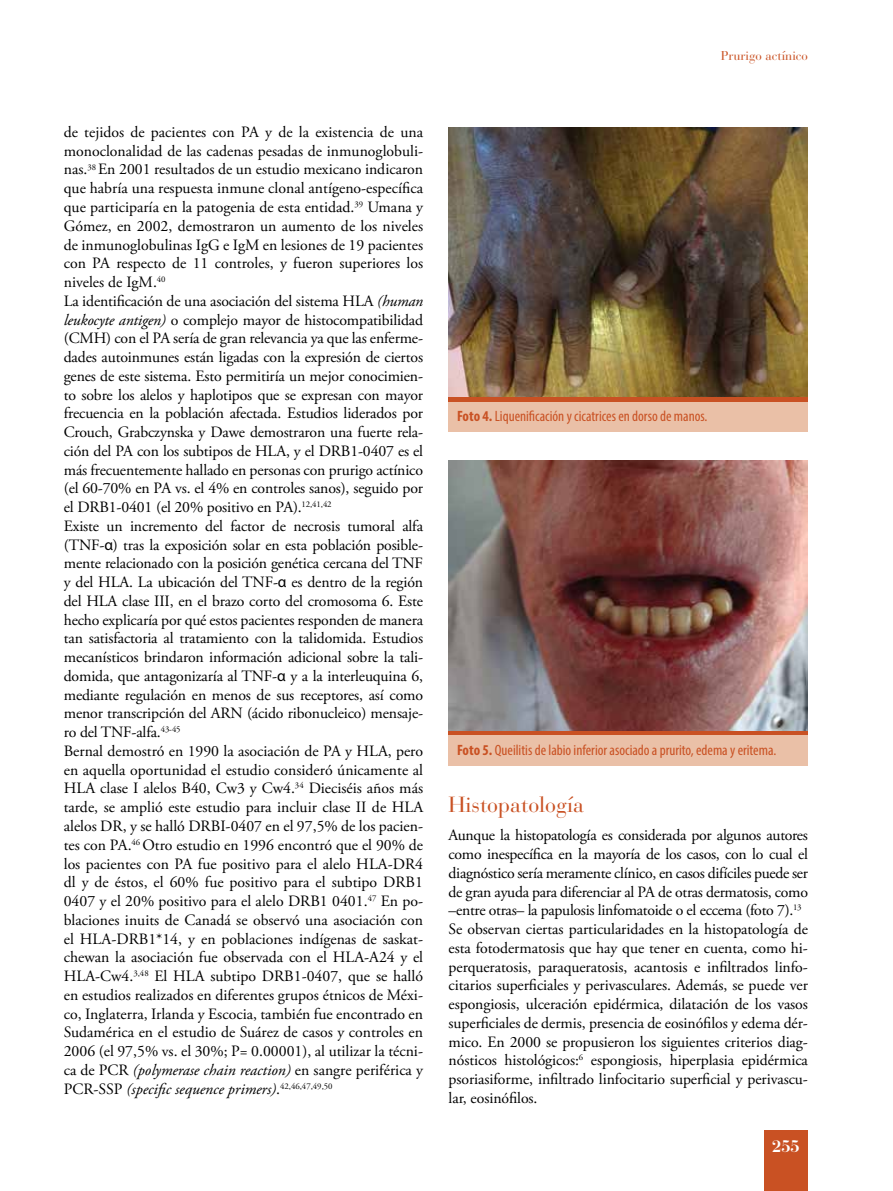
<style>
.page{position:relative;width:893px;height:1191px;background:#fff}
.page>*{position:absolute;margin:0;border:0;box-sizing:border-box;transform-origin:0 0}
.t1{font:21.75px "Bauer Bodoni";color:#c95123}
.t2{font:700 16.5px "Bauer Bodoni";color:#fff}
.t3{font:15.75px/18.8px "Adobe Garamond Pro";letter-spacing:-.005em;color:#000}
.t4{font:condensed 15px "Myriad Pro";color:#c95123}
.t5{font:12.75px "Bauer Bodoni";color:#c95123}
.s1{font-style:italic}
.s2{font-family:"Myriad Pro"}
.s3{font-weight:700}
</style>
<div class="page">
<div style="left:764px;top:1130px;width:44px;height:61px;background:#c95123"></div>
<div style="left:449px;top:734px;width:359px;height:32px;background:#eac0a7"></div>
<svg style="left:449px;top:730px;width:359px;height:4px"></svg>
<img style="left:449px;top:461px;width:359px;height:269px">
<img style="left:449px;top:128px;width:359px;height:269px">
<div style="left:449px;top:399px;width:359px;height:33px;background:#eac0a7"></div>
<hr style="left:449px;top:397px;width:359px;height:4px;background:#c95123">
<p class="t5" style="left:721px;top:48px;width:89px">Prurigo actínico</p>
<p class="t3" style="left:64px;top:123px;width:361px">de tejidos de pacientes con PA y de la existencia de una monoclonalidad de las cadenas pesadas de inmunoglobuli&shy;nas.<sup>38</sup> En 2001 resultados de un estudio mexicano indicaron que habría una respuesta inmune clonal antígeno-específica que participaría en la patogenia de esta entidad.<sup>39</sup> Umana y Gómez, en 2002, demostraron un aumento de los niveles de inmunoglobulinas IgG e IgM en lesiones de 19 pacientes con PA respecto de 11 controles, y fueron superiores los niveles de IgM.<sup>40<br></sup>La identificación de una asociación del sistema HLA <span class="s1">(human leukocyte antigen)</span> o complejo mayor de histocompatibilidad (CMH) con el PA sería de gran relevancia ya que las enferme&shy;dades autoinmunes están ligadas con la expresión de ciertos genes de este sistema. Esto permitiría un mejor conocimien&shy;to sobre los alelos y haplotipos que se expresan con mayor frecuencia en la población afectada. Estudios liderados por Crouch, Grabczynska y Dawe demostraron una fuerte rela&shy;ción del PA con los subtipos de HLA, y el DRB1-0407 es el más frecuentemente hallado en personas con prurigo actínico (el 60-70% en PA vs. el 4% en controles sanos), seguido por el DRB1-0401 (el 20% positivo en PA).<sup>12,41,42<br></sup>Existe un incremento del factor de necrosis tumoral alfa (TNF-<span class="s2">α</span>) tras la exposición solar en esta población posible&shy;mente relacionado con la posición genética cercana del TNF y del HLA. La ubicación del TNF-<span class="s2">α</span> es dentro de la región del HLA clase III, en el brazo corto del cromosoma 6. Este hecho explicaría por qué estos pacientes responden de manera tan satisfactoria al tratamiento con la talidomida. Estudios mecanísticos brindaron información adicional sobre la tali&shy;domida, que antagonizaría al TNF-<span class="s2">α</span> y a la interleuquina 6, mediante regulación en menos de sus receptores, así como menor transcripción del ARN (ácido ribonucleico) mensaje&shy;ro del TNF-alfa.<sup>43-45<br></sup>Bernal demostró en 1990 la asociación de PA y HLA, pero en aquella oportunidad el estudio consideró únicamente al HLA clase I alelos B40, Cw3 y Cw4.<sup>34</sup> Dieciséis años más tarde, se amplió este estudio para incluir clase II de HLA alelos DR, y se halló DRBI-0407 en el 97,5% de los pacien&shy;tes con PA.<sup>46</sup> Otro estudio en 1996 encontró que el 90% de los pacientes con PA fue positivo para el alelo HLA-DR4 dl y de éstos, el 60% fue positivo para el subtipo DRB1<br>0407 y el 20% positivo para el alelo DRB1 0401.<sup>47</sup> En po&shy;blaciones inuits de Canadá se observó una asociación con el HLA-DRB1*14, y en poblaciones indígenas de saskat&shy;chewan la asociación fue observada con el HLA-A24 y el HLA-Cw4.<sup>3,48</sup> El HLA subtipo DRB1-0407, que se halló en estudios realizados en diferentes grupos étnicos de Méxi&shy;co, Inglaterra, Irlanda y Escocia, también fue encontrado en Sudamérica en el estudio de Suárez de casos y controles en 2006 (el 97,5% vs. el 30%; P= 0.00001), al utilizar la técni&shy;ca de PCR <span class="s1">(polymerase chain reaction)</span> en sangre periférica y PCR-SSP <span class="s1">(specific sequence primers)</span>.<sup>42,46,47,49,50</sup></p>
<p class="t4" style="left:457px;top:407px;width:252px"><span class="s3">Foto 4.</span> Liquenificación y cicatrices en dorso de manos.</p>
<p class="t4" style="left:457px;top:741px;width:321px"><span class="s3">Foto 5.</span> Queilitis de labio inferior asociado a prurito, edema y eritema.</p>
<h1 class="t1" style="left:449px;top:791px;width:137px">Histopatología</h1>
<p class="t3" style="left:449px;top:826px;width:361px">Aunque la histopatología es considerada por algunos autores como inespecífica en la mayoría de los casos, con lo cual el diagnóstico sería meramente clínico, en casos difíciles puede ser de gran ayuda para diferenciar al PA de otras dermatosis, como –entre otras– la papulosis linfomatoide o el eccema (foto 7).<sup>13<br></sup>Se observan ciertas particularidades en la histopatología de esta fotodermatosis que hay que tener en cuenta, como hi&shy;perqueratosis, paraqueratosis, acantosis e infiltrados linfo&shy;citarios superficiales y perivasculares. Además, se puede ver espongiosis, ulceración epidérmica, dilatación de los vasos superficiales de dermis, presencia de eosinófilos y edema dér&shy;mico. En 2000 se propusieron los siguientes criterios diag&shy;nósticos histológicos:<sup>6</sup> espongiosis, hiperplasia epidérmica psoriasiforme, infiltrado linfocitario superficial y perivascu&shy;lar, eosinófilos.</p>
<p class="t2" style="left:772px;top:1136px;width:29px">255</p>
</div>
